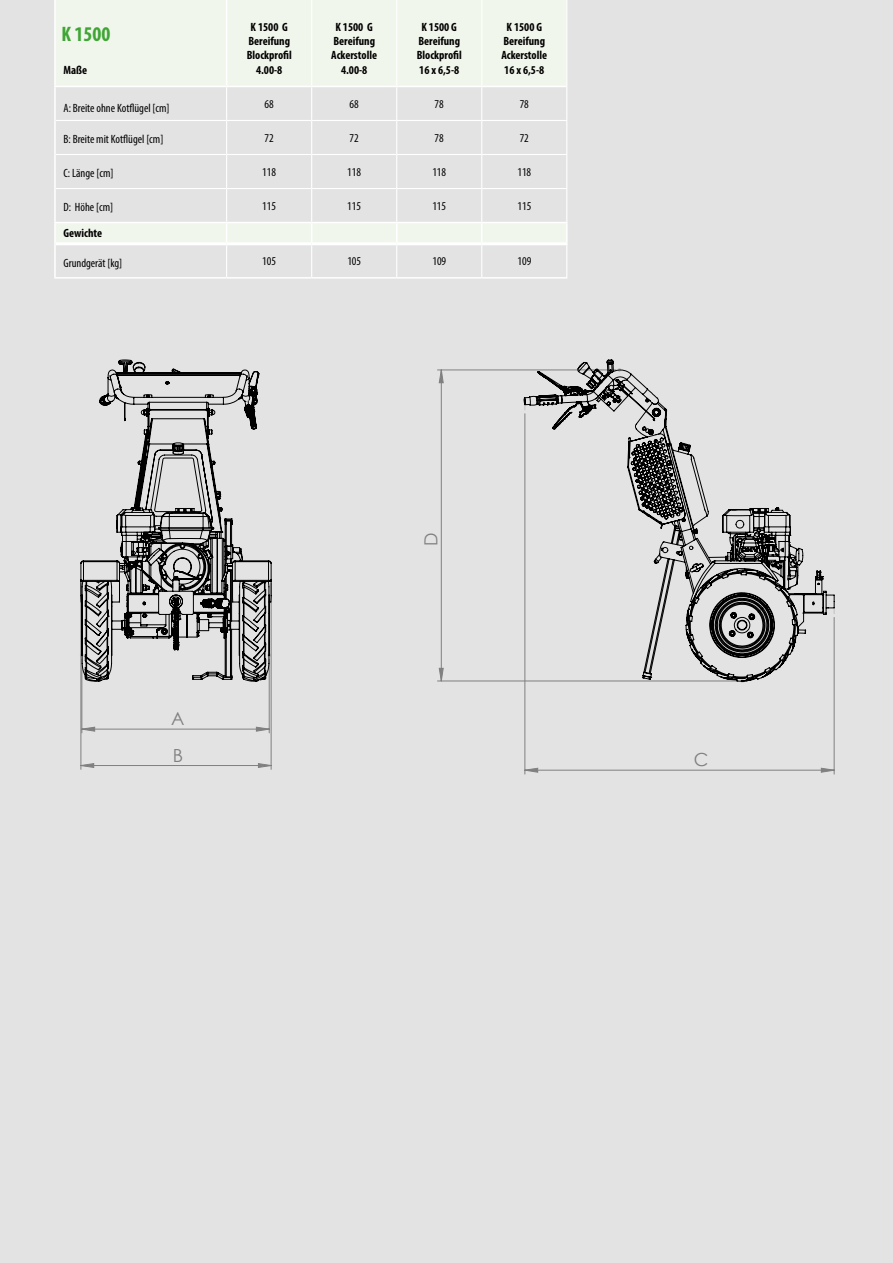
<style>
.page{position:relative;width:893px;height:1263px;background:#e3e3e3}
.page>*{position:absolute;margin:0;border:0;box-sizing:border-box;transform-origin:0 0}
.t1{font:700 condensed 21px "Myriad Pro";color:#3fa535}
.t2{font:18px "Century Gothic";color:#808080}
.t3{font:700 condensed 12px/14.4px "Myriad Pro";color:#000;text-align:center}
.t4{font:condensed 12px "Myriad Pro";color:#000}
</style>
<div class="page">
<hr style="left:271px;top:583px;width:1px;height:186px;background:#808080">
<hr style="left:81px;top:583px;width:1px;height:186px;background:#808080">
<hr style="left:834px;top:617px;width:1px;height:157px;background:#808080">
<hr style="left:524px;top:414px;width:1px;height:360px;background:#808080">
<hr style="left:82px;top:659px;width:1px;height:74px;background:#808080">
<hr style="left:269px;top:659px;width:1px;height:74px;background:#808080">
<hr style="left:437px;top:681px;width:301px;height:1px;background:#808080">
<hr style="left:437px;top:370px;width:179px;height:1px;background:#808080">
<svg style="left:80px;top:763px;width:192px;height:5px"></svg>
<svg style="left:524px;top:767px;width:311px;height:6px"></svg>
<svg style="left:81px;top:726px;width:189px;height:6px"></svg>
<svg style="left:438px;top:369px;width:6px;height:313px"></svg>
<svg style="left:80px;top:359px;width:192px;height:323px"></svg>
<svg style="left:523px;top:359px;width:312px;height:323px"></svg>
<svg style="left:617px;top:367px;width:128px;height:316px"></svg>
<svg style="left:56px;top:0;width:510px;height:242px"></svg>
<hr style="left:226px;top:87px;width:1px;height:33px;background:#fff">
<hr style="left:311px;top:87px;width:1px;height:33px;background:#fff">
<hr style="left:396px;top:87px;width:1px;height:33px;background:#fff">
<hr style="left:481px;top:87px;width:1px;height:33px;background:#fff">
<hr style="left:566px;top:86px;width:1px;height:34px;background:#fff">
<hr style="left:56px;top:120px;width:171px;height:1px;background:#fff">
<hr style="left:227px;top:120px;width:85px;height:1px;background:#fff">
<hr style="left:312px;top:120px;width:85px;height:1px;background:#fff">
<hr style="left:397px;top:120px;width:85px;height:1px;background:#fff">
<hr style="left:482px;top:120px;width:85px;height:1px;background:#fff">
<hr style="left:226px;top:121px;width:1px;height:33px;background:#fff">
<hr style="left:311px;top:121px;width:1px;height:33px;background:#fff">
<hr style="left:396px;top:121px;width:1px;height:33px;background:#fff">
<hr style="left:481px;top:121px;width:1px;height:33px;background:#fff">
<hr style="left:566px;top:121px;width:1px;height:33px;background:#fff">
<hr style="left:226px;top:155px;width:1px;height:33px;background:#fff">
<hr style="left:311px;top:155px;width:1px;height:33px;background:#fff">
<hr style="left:396px;top:155px;width:1px;height:33px;background:#fff">
<hr style="left:481px;top:155px;width:1px;height:33px;background:#fff">
<hr style="left:566px;top:155px;width:1px;height:33px;background:#fff">
<hr style="left:226px;top:189px;width:1px;height:33px;background:#fff">
<hr style="left:311px;top:189px;width:1px;height:33px;background:#fff">
<hr style="left:396px;top:189px;width:1px;height:33px;background:#fff">
<hr style="left:481px;top:189px;width:1px;height:33px;background:#fff">
<hr style="left:566px;top:189px;width:1px;height:33px;background:#fff">
<hr style="left:56px;top:154px;width:171px;height:1px;background:#fff">
<hr style="left:227px;top:154px;width:85px;height:1px;background:#fff">
<hr style="left:312px;top:154px;width:85px;height:1px;background:#fff">
<hr style="left:397px;top:154px;width:85px;height:1px;background:#fff">
<hr style="left:482px;top:154px;width:85px;height:1px;background:#fff">
<hr style="left:56px;top:188px;width:171px;height:1px;background:#fff">
<hr style="left:227px;top:188px;width:85px;height:1px;background:#fff">
<hr style="left:312px;top:188px;width:85px;height:1px;background:#fff">
<hr style="left:397px;top:188px;width:85px;height:1px;background:#fff">
<hr style="left:482px;top:188px;width:85px;height:1px;background:#fff">
<hr style="left:226px;top:245px;width:1px;height:32px;background:#fff">
<svg style="left:226px;top:223px;width:1px;height:19px"></svg>
<svg style="left:311px;top:223px;width:1px;height:19px"></svg>
<svg style="left:396px;top:223px;width:1px;height:19px"></svg>
<svg style="left:481px;top:223px;width:1px;height:19px"></svg>
<svg style="left:566px;top:223px;width:2px;height:19px"></svg>
<hr style="left:56px;top:242px;width:171px;height:3px;background:#fff">
<hr style="left:227px;top:242px;width:85px;height:3px;background:#fff">
<hr style="left:312px;top:242px;width:85px;height:3px;background:#fff">
<hr style="left:397px;top:242px;width:85px;height:3px;background:#fff">
<hr style="left:482px;top:242px;width:86px;height:3px;background:#fff">
<hr style="left:311px;top:245px;width:1px;height:32px;background:#fff">
<hr style="left:396px;top:245px;width:1px;height:32px;background:#fff">
<hr style="left:481px;top:245px;width:1px;height:32px;background:#fff">
<hr style="left:566px;top:245px;width:1px;height:32px;background:#fff">
<hr style="left:311px;top:0;width:1px;height:86px;background:#fff">
<hr style="left:396px;top:0;width:1px;height:86px;background:#fff">
<hr style="left:481px;top:0;width:1px;height:86px;background:#fff">
<hr style="left:566px;top:0;width:1px;height:86px;background:#fff">
<hr style="left:226px;top:0;width:1px;height:86px;background:#fff">
<hr style="left:54px;top:86px;width:173px;height:1px;background:#fff">
<hr style="left:227px;top:86px;width:85px;height:1px;background:#fff">
<hr style="left:312px;top:86px;width:85px;height:1px;background:#fff">
<hr style="left:397px;top:86px;width:85px;height:1px;background:#fff">
<hr style="left:482px;top:86px;width:84px;height:1px;background:#fff">
<hr style="left:54px;top:277px;width:173px;height:2px;background:#fff">
<hr style="left:227px;top:277px;width:85px;height:2px;background:#fff">
<hr style="left:312px;top:277px;width:85px;height:2px;background:#fff">
<hr style="left:397px;top:277px;width:85px;height:2px;background:#fff">
<hr style="left:482px;top:277px;width:85px;height:2px;background:#fff">
<hr style="left:54px;top:222px;width:173px;height:1px;background:#fff">
<hr style="left:227px;top:222px;width:85px;height:1px;background:#fff">
<hr style="left:312px;top:222px;width:85px;height:1px;background:#fff">
<hr style="left:397px;top:222px;width:85px;height:1px;background:#fff">
<hr style="left:482px;top:222px;width:86px;height:1px;background:#fff">
<hr style="left:54px;top:0;width:2px;height:86px;background:#fff">
<hr style="left:54px;top:87px;width:2px;height:33px;background:#fff">
<hr style="left:54px;top:120px;width:2px;height:34px;background:#fff">
<hr style="left:54px;top:154px;width:2px;height:35px;background:#fff">
<hr style="left:54px;top:189px;width:2px;height:33px;background:#fff">
<hr style="left:54px;top:223px;width:2px;height:21px;background:#fff">
<hr style="left:54px;top:244px;width:2px;height:33px;background:#fff">
<h1 class="t1" style="left:62px;top:21px;width:50px">K 1500</h1>
<p class="t3" style="left:63px;top:62px;width:25px">Maße</p>
<p class="t3" style="left:247px;top:19px;width:47px">K 1500 G<br>Bereifung<br>Blockprofil<br>4.00-8</p>
<p class="t3" style="left:331px;top:19px;width:47px">K 1500 G<br>Bereifung<br>Ackerstolle<br>4.00-8</p>
<p class="t3" style="left:417px;top:19px;width:47px">K 1500 G<br>Bereifung<br>Blockprofil<br>16 x 6,5-8</p>
<p class="t3" style="left:501px;top:19px;width:47px">K 1500 G<br>Bereifung<br>Ackerstolle<br>16 x 6,5-8</p>
<p class="t4" style="left:63px;top:100px;width:108px">A: Breite ohne Kotflügel [cm]</p>
<p class="t4" style="left:265px;top:97px;width:11px">68</p>
<p class="t4" style="left:350px;top:97px;width:11px">68</p>
<p class="t4" style="left:435px;top:97px;width:11px">78</p>
<p class="t4" style="left:520px;top:97px;width:11px">78</p>
<p class="t4" style="left:63px;top:132px;width:101px">B: Breite mit Kotflügel [cm]</p>
<p class="t4" style="left:265px;top:131px;width:11px">72</p>
<p class="t4" style="left:350px;top:131px;width:11px">72</p>
<p class="t4" style="left:435px;top:131px;width:11px">78</p>
<p class="t4" style="left:520px;top:131px;width:11px">72</p>
<p class="t4" style="left:63px;top:166px;width:52px">C: Länge [cm]</p>
<p class="t4" style="left:262px;top:165px;width:15px">118</p>
<p class="t4" style="left:347px;top:165px;width:15px">118</p>
<p class="t4" style="left:432px;top:165px;width:15px">118</p>
<p class="t4" style="left:517px;top:165px;width:15px">118</p>
<p class="t4" style="left:63px;top:200px;width:51px">D: Höhe [cm]</p>
<p class="t4" style="left:262px;top:199px;width:15px">115</p>
<p class="t4" style="left:347px;top:199px;width:15px">115</p>
<p class="t4" style="left:432px;top:199px;width:15px">115</p>
<p class="t4" style="left:517px;top:199px;width:15px">115</p>
<p class="t3" style="left:64px;top:226px;width:40px">Gewichte</p>
<p class="t4" style="left:64px;top:255px;width:60px">Grundgerät [kg]</p>
<p class="t4" style="left:262px;top:254px;width:15px">105</p>
<p class="t4" style="left:347px;top:254px;width:15px">105</p>
<p class="t4" style="left:432px;top:254px;width:15px">109</p>
<p class="t4" style="left:517px;top:254px;width:15px">109</p>
<h2 class="t2" style="left:171px;top:706px;width:15px">A</h2>
<h2 class="t2" style="left:173px;top:742px;width:12px">B</h2>
<h2 class="t2" style="left:418px;top:546px;width:15px;rotate:-90deg">D</h2>
<h2 class="t2" style="left:694px;top:747px;width:16px">C</h2>
</div>
